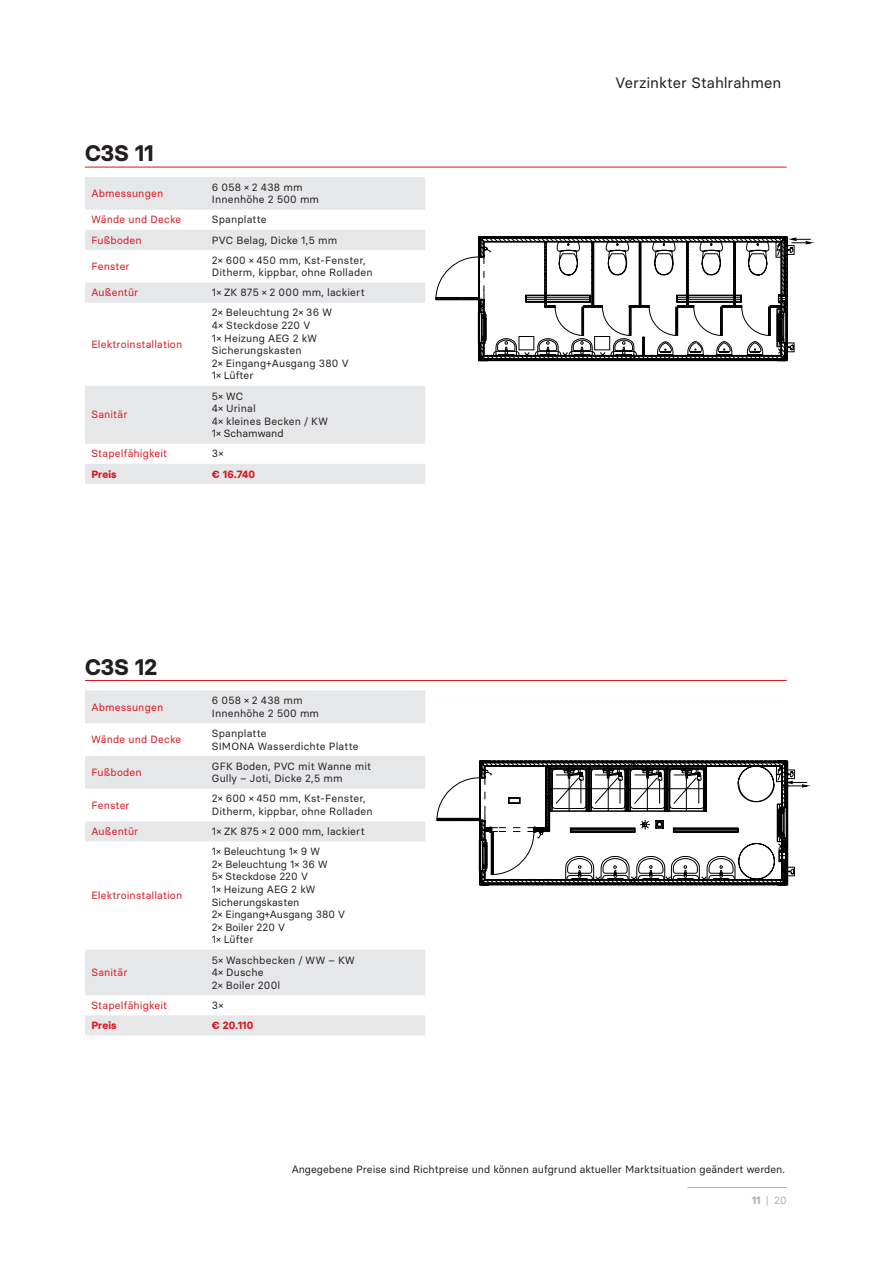
<style>
.page{position:relative;width:893px;height:1263px;background:#fff}
.page>*{position:absolute;margin:0;border:0;box-sizing:border-box;transform-origin:0 0}
.head___podminky{font:700 22.5px "Basier Square";color:#231f20}
.t1{font:15px "Basier Square";letter-spacing:-.005em;color:#231f20}
.txt___blok{font:10.5px/12.6px "Basier Square";letter-spacing:.01em;color:#231f20}
.txt___blok-2{font:10.5px "Basier Square";letter-spacing:.015em;color:#d7171f}
.txt___blok-3{font:700 10.5px "Basier Square";letter-spacing:.015em;color:#d7171f}
.t2{font:10.5px "Basier Square";color:#a4b3ab}
.s1{font-weight:700}
</style>
<div class="page">
<svg style="left:85px;top:177px;width:340px;height:307px"></svg>
<svg style="left:85px;top:690px;width:340px;height:345px"></svg>
<hr style="left:85px;top:167px;width:702px;height:1px;background:#d7171f">
<hr style="left:85px;top:680px;width:702px;height:1px;background:#d7171f">
<svg style="left:436px;top:236px;width:378px;height:125px"></svg>
<svg style="left:437px;top:760px;width:373px;height:125px"></svg>
<hr style="left:687px;top:1187px;width:100px;height:1px;background:#a4b3ab">
<p class="head___podminky" style="left:85px;top:140px;width:70px">C3S 11</p>
<p class="txt___blok-2" style="left:91px;top:187px;width:73px">Abmessungen</p>
<p class="txt___blok" style="left:212px;top:181px;width:92px">6 058 × 2 438 mm</p>
<p class="txt___blok" style="left:212px;top:193px;width:109px">Innenhöhe 2 500 mm</p>
<p class="txt___blok-2" style="left:91px;top:213px;width:91px">Wände und Decke</p>
<p class="txt___blok" style="left:212px;top:213px;width:56px">Spanplatte</p>
<p class="txt___blok-2" style="left:91px;top:233px;width:52px">Fußboden</p>
<p class="txt___blok" style="left:212px;top:233px;width:127px">PVC Belag, Dicke 1,5 mm</p>
<p class="txt___blok-2" style="left:91px;top:260px;width:40px">Fenster</p>
<p class="txt___blok" style="left:212px;top:253px;width:162px">2× 600 × 450 mm, Kst-Fenster,<br>Ditherm, kippbar, ohne Rolladen</p>
<p class="txt___blok-2" style="left:91px;top:286px;width:48px">Außentür</p>
<p class="txt___blok" style="left:212px;top:286px;width:154px">1× ZK 875 × 2 000 mm, lackiert</p>
<p class="txt___blok-2" style="left:91px;top:338px;width:92px">Elektroinstallation</p>
<p class="txt___blok-2" style="left:91px;top:408px;width:38px">Sanitär</p>
<p class="txt___blok" style="left:212px;top:306px;width:121px">2× Beleuchtung 2× 36 W</p>
<p class="txt___blok" style="left:212px;top:319px;width:100px">4× Steckdose 220 V</p>
<p class="txt___blok" style="left:212px;top:331px;width:107px">1× Heizung AEG 2 kW</p>
<p class="txt___blok" style="left:212px;top:344px;width:91px">Sicherungskasten</p>
<p class="txt___blok" style="left:212px;top:357px;width:138px">2× Eingang+Ausgang 380 V</p>
<p class="txt___blok" style="left:212px;top:369px;width:43px">1× Lüfter</p>
<p class="txt___blok" style="left:212px;top:389px;width:33px">5× WC</p>
<p class="txt___blok" style="left:212px;top:402px;width:45px">4× Urinal</p>
<p class="txt___blok" style="left:212px;top:415px;width:118px">4× kleines Becken / KW</p>
<p class="txt___blok" style="left:212px;top:427px;width:73px">1× Schamwand</p>
<p class="txt___blok-2" style="left:91px;top:447px;width:77px">Stapelfähigkeit</p>
<p class="txt___blok" style="left:212px;top:447px;width:13px">3×</p>
<p class="txt___blok-3" style="left:91px;top:467px;width:27px">Preis</p>
<p class="txt___blok-3" style="left:212px;top:467px;width:45px">€ 16.740</p>
<p class="head___podminky" style="left:85px;top:653px;width:74px">C3S 12</p>
<p class="txt___blok-2" style="left:91px;top:700px;width:73px">Abmessungen</p>
<p class="txt___blok-2" style="left:91px;top:733px;width:91px">Wände und Decke</p>
<p class="txt___blok" style="left:212px;top:694px;width:92px">6 058 × 2 438 mm</p>
<p class="txt___blok" style="left:212px;top:707px;width:109px">Innenhöhe 2 500 mm</p>
<p class="txt___blok" style="left:212px;top:727px;width:56px">Spanplatte</p>
<p class="txt___blok" style="left:212px;top:739px;width:148px">SIMONA Wasserdichte Platte</p>
<p class="txt___blok-2" style="left:91px;top:766px;width:52px">Fußboden</p>
<p class="txt___blok" style="left:212px;top:759px;width:161px">GFK Boden, PVC mit Wanne mit<br>Gully – Joti, Dicke 2,5 mm</p>
<p class="txt___blok-2" style="left:91px;top:798px;width:40px">Fenster</p>
<p class="txt___blok" style="left:212px;top:792px;width:162px">2× 600 × 450 mm, Kst-Fenster,<br>Ditherm, kippbar, ohne Rolladen</p>
<p class="txt___blok-2" style="left:91px;top:825px;width:48px">Außentür</p>
<p class="txt___blok" style="left:212px;top:825px;width:154px">1× ZK 875 × 2 000 mm, lackiert</p>
<p class="txt___blok-2" style="left:91px;top:889px;width:92px">Elektroinstallation</p>
<p class="txt___blok-2" style="left:91px;top:966px;width:38px">Sanitär</p>
<p class="txt___blok" style="left:212px;top:845px;width:109px">1× Beleuchtung 1× 9 W</p>
<p class="txt___blok" style="left:212px;top:857px;width:117px">2× Beleuchtung 1× 36 W</p>
<p class="txt___blok" style="left:212px;top:870px;width:98px">5× Steckdose 220 V</p>
<p class="txt___blok" style="left:212px;top:883px;width:105px">1× Heizung AEG 2 kW</p>
<p class="txt___blok" style="left:212px;top:895px;width:89px">Sicherungskasten</p>
<p class="txt___blok" style="left:212px;top:908px;width:135px">2× Eingang+Ausgang 380 V</p>
<p class="txt___blok" style="left:212px;top:920px;width:75px">2× Boiler 220 V</p>
<p class="txt___blok" style="left:212px;top:933px;width:43px">1× Lüfter</p>
<p class="txt___blok" style="left:212px;top:953px;width:144px">5× Waschbecken / WW – KW</p>
<p class="txt___blok" style="left:212px;top:966px;width:53px">4× Dusche</p>
<p class="txt___blok" style="left:212px;top:978px;width:70px">2× Boiler 200l</p>
<p class="txt___blok-2" style="left:91px;top:999px;width:77px">Stapelfähigkeit</p>
<p class="txt___blok" style="left:212px;top:999px;width:13px">3×</p>
<p class="txt___blok-3" style="left:91px;top:1019px;width:27px">Preis</p>
<p class="txt___blok-3" style="left:212px;top:1019px;width:43px">€ 20.110</p>
<p class="t1" style="left:615px;top:74px;width:167px">Verzinkter Stahlrahmen</p>
<p class="txt___blok" style="left:292px;top:1163px;width:495px">Angegebene Preise sind Richtpreise und können aufgrund aktueller Marktsituation geändert werden.</p>
<p class="t2" style="left:752px;top:1194px;width:37px"><span class="s1">11</span> | 20</p>
</div>
